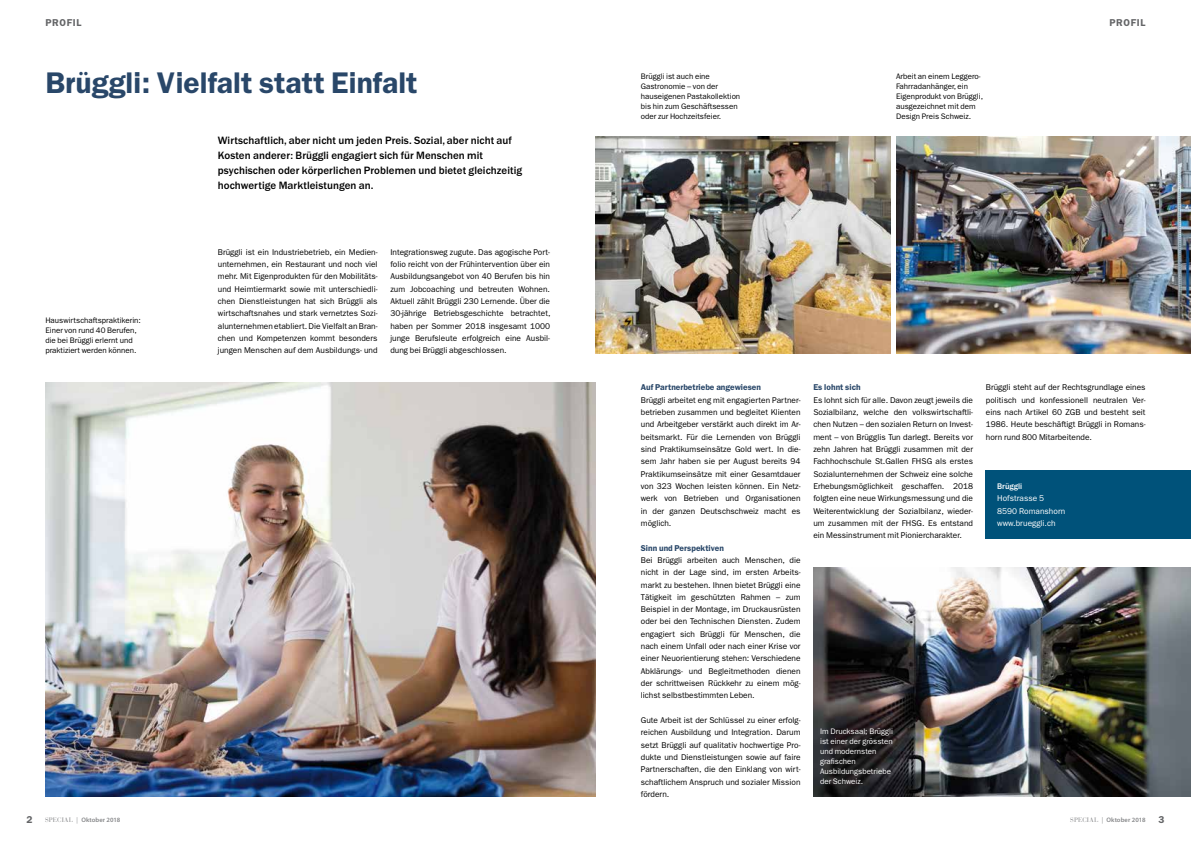
<style>
.page{position:relative;width:1191px;height:842px;background:#fff}
.page>*{position:absolute;margin:0;border:0;box-sizing:border-box;transform-origin:0 0}
.t1{font:600 30px "Franklin Gothic LT";letter-spacing:.005em;color:#294769}
.t2{font:500 11px/15px "Franklin Gothic LT";letter-spacing:.005em;color:#000}
.t3{font:600 10px "Franklin Gothic LT";letter-spacing:.07em;color:#646567}
.t4{font:600 8.5px "Franklin Gothic LT";letter-spacing:.005em;color:#294769}
.t5{font:8.4px/12.3px "Franklin Gothic LT";letter-spacing:.005em;color:#000;text-align:justify}
.t6{font:8.4px/12.3px "Franklin Gothic LT";letter-spacing:.005em;color:#fff}
.t7{font:500 8.4px "Franklin Gothic LT";letter-spacing:.005em;color:#fff}
.t8{font:8px/10px "Franklin Gothic LT";color:#000}
.t9{font:8px/10px "Franklin Gothic LT";color:#fff}
.t10{font:600 6.5px "Myriad Pro";letter-spacing:.01em;color:#87888a}
.s1{font-family:"Bauer Bodoni";font-weight:400}
</style>
<div class="page">
<img style="left:45px;top:383px;width:550px;height:414px">
<div style="left:986px;top:470px;width:205px;height:68px;background:#00527a"></div>
<img style="left:595px;top:137px;width:295px;height:216px">
<img style="left:896px;top:137px;width:295px;height:216px">
<img style="left:813px;top:568px;width:378px;height:229px">
<p class="t3" style="left:45px;top:17px;width:38px">PROFIL</p>
<p class="t3" style="left:1109px;top:17px;width:38px">PROFIL</p>
<h1 class="t1" style="left:45px;top:65px;width:374px">Brüggli: Vielfalt statt Einfalt</h1>
<h2 class="t2" style="left:218px;top:133px;width:306px">Wirtschaftlich, aber nicht um jeden Preis. Sozial, aber nicht auf Kosten anderer: Brüggli engagiert sich für Menschen mit psychischen oder körperlichen Problemen und bietet gleichzeitig hochwertige Marktleistungen an.</h2>
<p class="t8" style="left:45px;top:316px;width:97px">Hauswirtschaftspraktikerin:<br>Einer von rund 40 Berufen, die bei Brüggli erlernt und praktiziert werden können.</p>
<p class="t5" style="left:218px;top:246px;width:161px">Brüggli ist ein Industriebetrieb, ein Medien&shy;unternehmen, ein Restaurant und noch viel mehr. Mit Eigenprodukten für den Mobilitäts&shy;und Heimtiermarkt sowie mit unterschiedli&shy;chen Dienstleistungen hat sich Brüggli als wirtschaftsnahes und stark vernetztes Sozi&shy;alunternehmen etabliert. Die Vielfalt an Bran&shy;chen und Kompetenzen kommt besonders jungen Menschen auf dem Ausbildungs- und</p>
<p class="t5" style="left:390px;top:246px;width:162px">Integrationsweg zugute. Das agogische Port&shy;folio reicht von der Frühintervention über ein Ausbildungsangebot von 40 Berufen bis hin zum Jobcoaching und betreuten Wohnen.<br>Aktuell zählt Brüggli 230 Lernende. Über die 30-jährige Betriebsgeschichte betrachtet, haben per Sommer 2018 insgesamt 1000 junge Berufsleute erfolgreich eine Ausbil&shy;dung bei Brüggli abgeschlossen.</p>
<p class="t8" style="left:641px;top:72px;width:101px">Brüggli ist auch eine<br>Gastronomie – von der hauseigenen Pastakollektion bis hin zum Geschäftsessen oder zur Hochzeitsfeier.</p>
<p class="t8" style="left:896px;top:72px;width:89px">Arbeit an einem Leggero-<br>Fahrradanhänger, ein<br>Eigenprodukt von Brüggli, ausgezeichnet mit dem<br>Design Preis Schweiz.</p>
<p class="t4" style="left:641px;top:382px;width:122px">Auf Partnerbetriebe angewiesen</p>
<p class="t5" style="left:641px;top:394px;width:161px">Brüggli arbeitet eng mit engagierten Partner&shy;betrieben zusammen und begleitet Klienten und Arbeitgeber verstärkt auch direkt im Ar&shy;beitsmarkt. Für die Lernenden von Brüggli sind Praktikumseinsätze Gold wert. In die&shy;sem Jahr haben sie per August bereits 94<br>Praktikumseinsätze mit einer Gesamtdauer von 323 Wochen leisten können. Ein Netz&shy;werk von Betrieben und Organisationen in der ganzen Deutschschweiz macht es möglich.</p>
<p class="t4" style="left:641px;top:543px;width:85px">Sinn und Perspektiven</p>
<p class="t5" style="left:641px;top:554px;width:161px">Bei Brüggli arbeiten auch Menschen, die nicht in der Lage sind, im ersten Arbeits&shy;markt zu bestehen. Ihnen bietet Brüggli eine Tätigkeit im geschützten Rahmen – zum Beispiel in der Montage, im Druckausrüsten oder bei den Technischen Diensten. Zudem engagiert sich Brüggli für Menschen, die nach einem Unfall oder nach einer Krise vor einer Neuorientierung stehen: Verschiedene Abklärungs- und Begleitmethoden dienen der schrittweisen Rückkehr zu einem mög&shy;lichst selbstbestimmten Leben.</p>
<p class="t5" style="left:641px;top:714px;width:161px">Gute Arbeit ist der Schlüssel zu einer erfolg&shy;reichen Ausbildung und Integration. Darum setzt Brüggli auf qualitativ hochwertige Pro&shy;dukte und Dienstleistungen sowie auf faire Partnerschaften, die den Einklang von wirt&shy;schaftlichem Anspruch und sozialer Mission fördern.</p>
<p class="t4" style="left:813px;top:382px;width:49px">Es lohnt sich</p>
<p class="t5" style="left:813px;top:394px;width:161px">Es lohnt sich für alle. Davon zeugt jeweils die Sozialbilanz, welche den volkswirtschaftli&shy;chen Nutzen – den sozialen Return on Invest&shy;ment – von Brügglis Tun darlegt. Bereits vor zehn Jahren hat Brüggli zusammen mit der Fachhochschule St.Gallen FHSG als erstes Sozialunternehmen der Schweiz eine solche Erhebungsmöglichkeit geschaffen. 2018 folgten eine neue Wirkungsmessung und die Weiterentwicklung der Sozialbilanz, wieder&shy;um zusammen mit der FHSG. Es entstand ein Messinstrument mit Pioniercharakter.</p>
<p class="t9" style="left:820px;top:727px;width:74px">Im Drucksaal; Brüggli ist einer der grössten und modernsten grafischen<br>Ausbildungsbetriebe der Schweiz.</p>
<p class="t5" style="left:986px;top:381px;width:161px">Brüggli steht auf der Rechtsgrundlage eines politisch und konfessionell neutralen Ver&shy;eins nach Artikel 60 ZGB und besteht seit 1986. Heute beschäftigt Brüggli in Romans&shy;horn rund 800 Mitarbeitende.</p>
<p class="t7" style="left:997px;top:481px;width:27px">Brüggli</p>
<p class="t6" style="left:997px;top:492px;width:70px">Hofstrasse 5<br>8590 Romanshorn www.brueggli.ch</p>
<p class="t3" style="left:27px;top:813px;width:7px">2</p>
<p class="t10" style="left:45px;top:815px;width:77px"><span class="s1">SPECIAL |</span> Oktober 2018</p>
<p class="t10" style="left:1070px;top:815px;width:77px"><span class="s1">SPECIAL |</span> Oktober 2018</p>
<p class="t3" style="left:1158px;top:813px;width:7px">3</p>
</div>
